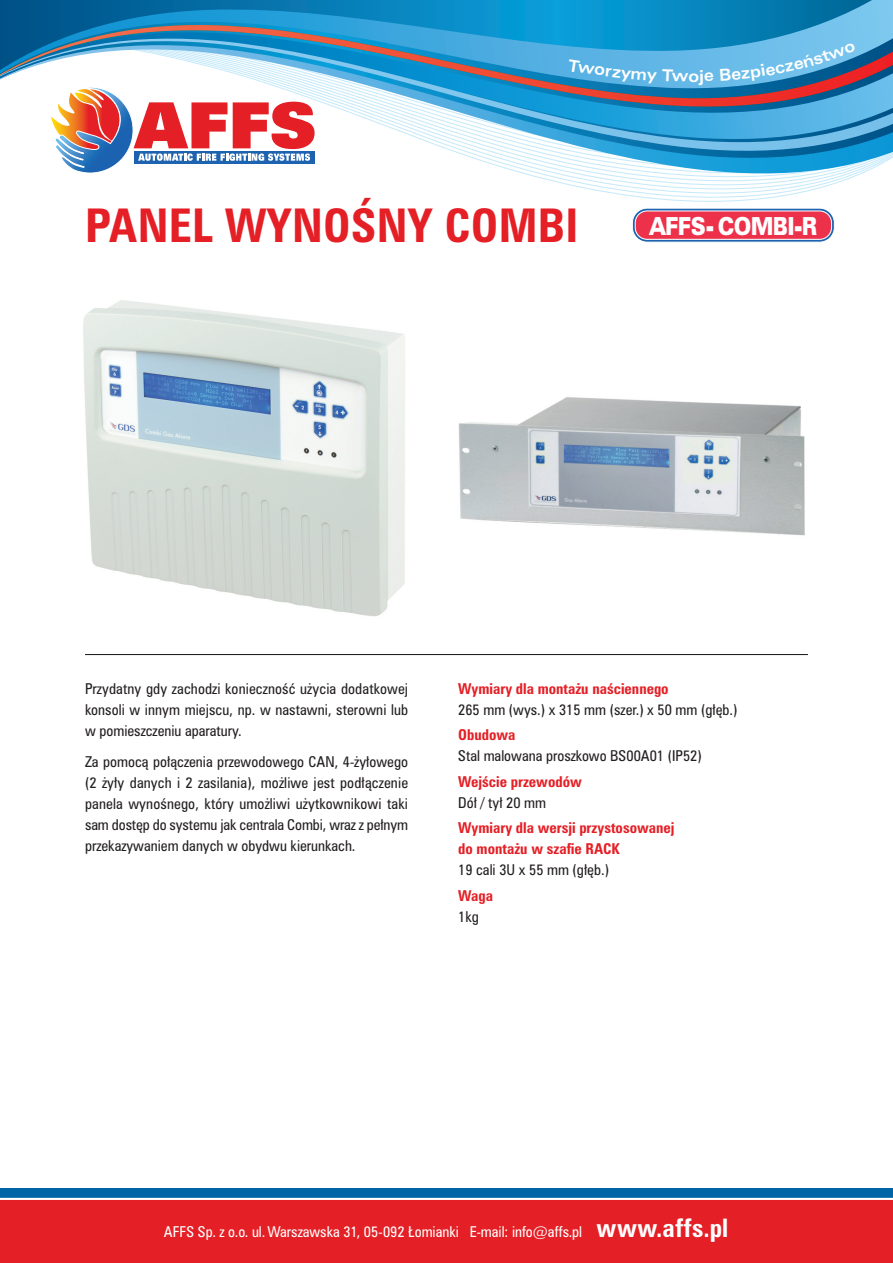
<style>
.page{position:relative;width:893px;height:1263px;background:#fff}
.page>*{position:absolute;margin:0;border:0;box-sizing:border-box;transform-origin:0 0}
.t1{font:700 46.5px "Zurich Cn EU";letter-spacing:.005em;color:#e41f25}
.t2{font:24.9px "Zurich U Blk Ex EU";color:#fff;scale:.7 1}
.t3{font:700 16.5px "Zurich Ex EU";color:#fff;scale:.9 1}
.t4{font:15px/21px "Zurich Cn EU";color:#231f20;text-align:justify}
.t5{font:700 15px/21px "Zurich Cn EU";color:#e41f25}
.t6{font:15px "Zurich Cn EU";color:#fff}
.s1{font-weight:700;font-size:25.5px}
</style>
<div class="page">
<div style="left:0;top:1189px;width:893px;height:21px;background:#0065a7"></div>
<div style="left:0;top:1199px;width:893px;height:64px;background:#e41f25"></div>
<hr style="left:0;top:1198px;width:893px;height:2px;background:#fff">
<svg style="left:548px;top:180px;width:297px;height:22px"></svg>
<svg style="left:472px;top:158px;width:420px;height:22px"></svg>
<svg style="left:0;top:0;width:893px;height:33px;background:#1786bb"></svg>
<svg style="left:0;top:33px;width:893px;height:125px"></svg>
<svg style="left:51px;top:87px;width:264px;height:86px"></svg>
<svg style="left:632px;top:208px;width:203px;height:35px;background:#d95670"></svg>
<img style="left:458px;top:397px;width:347px;height:139px">
<hr style="left:85px;top:654px;width:723px;height:1px;background:#231f20">
<img style="left:83px;top:300px;width:322px;height:317px">
<div style="left:568px;top:59px;width:120px;height:25px;background:#5db4e5"></div>
<svg style="left:699px;top:70px;width:14px;height:15px"></svg>
<svg style="left:720px;top:43px;width:136px;height:38px;background:#63abd7"></svg>
<h1 class="t1" style="left:85px;top:197px;width:495px">PANEL WYNOŚNY COMBI</h1>
<p class="t3" style="left:688px;top:66px;width:14px">o</p>
<h2 class="t2" style="left:650px;top:211px;width:240px">AFFS- COMBI-R</h2>
<p class="t4" style="left:85px;top:678px;width:325px">Przydatny gdy zachodzi konieczność użycia dodatkowej konsoli w innym miejscu, np. w nastawni, sterowni lub w pomieszczeniu aparatury.</p>
<p class="t4" style="left:85px;top:751px;width:325px">Za pomocą połączenia przewodowego CAN, 4-żyłowego (2 żyły danych i 2 zasilania), możliwe jest podłączenie panela wynośnego, który umożliwi użytkownikowi taki sam dostęp do systemu jak centrala Combi, wraz z pełnym przekazywaniem danych w obydwu kierunkach.</p>
<p class="t5" style="left:458px;top:678px;width:212px">Wymiary dla montażu naściennego</p>
<p class="t4" style="left:458px;top:699px;width:281px">265 mm (wys.) x 315 mm (szer.) x 50 mm (głęb.)</p>
<p class="t5" style="left:458px;top:724px;width:59px">Obudowa</p>
<p class="t4" style="left:458px;top:745px;width:245px">Stal malowana proszkowo BS00A01 (IP52)</p>
<p class="t5" style="left:458px;top:771px;width:125px">Wejście przewodów</p>
<p class="t4" style="left:458px;top:792px;width:89px">Dół / tył 20 mm</p>
<p class="t5" style="left:458px;top:817px;width:218px">Wymiary dla wersji przystosowanej do montażu w szafie RACK</p>
<p class="t4" style="left:458px;top:859px;width:152px">19 cali 3U x 55 mm (głęb.)</p>
<p class="t5" style="left:458px;top:885px;width:36px">Waga</p>
<p class="t4" style="left:458px;top:906px;width:22px">1kg</p>
<p class="t6" style="left:164px;top:1223px;width:566px">AFFS Sp. z o.o. ul.Warszawska 31, 05-092 Łomianki E-mail: info@affs.pl <span class="s1">www.affs.pl</span></p>
</div>
